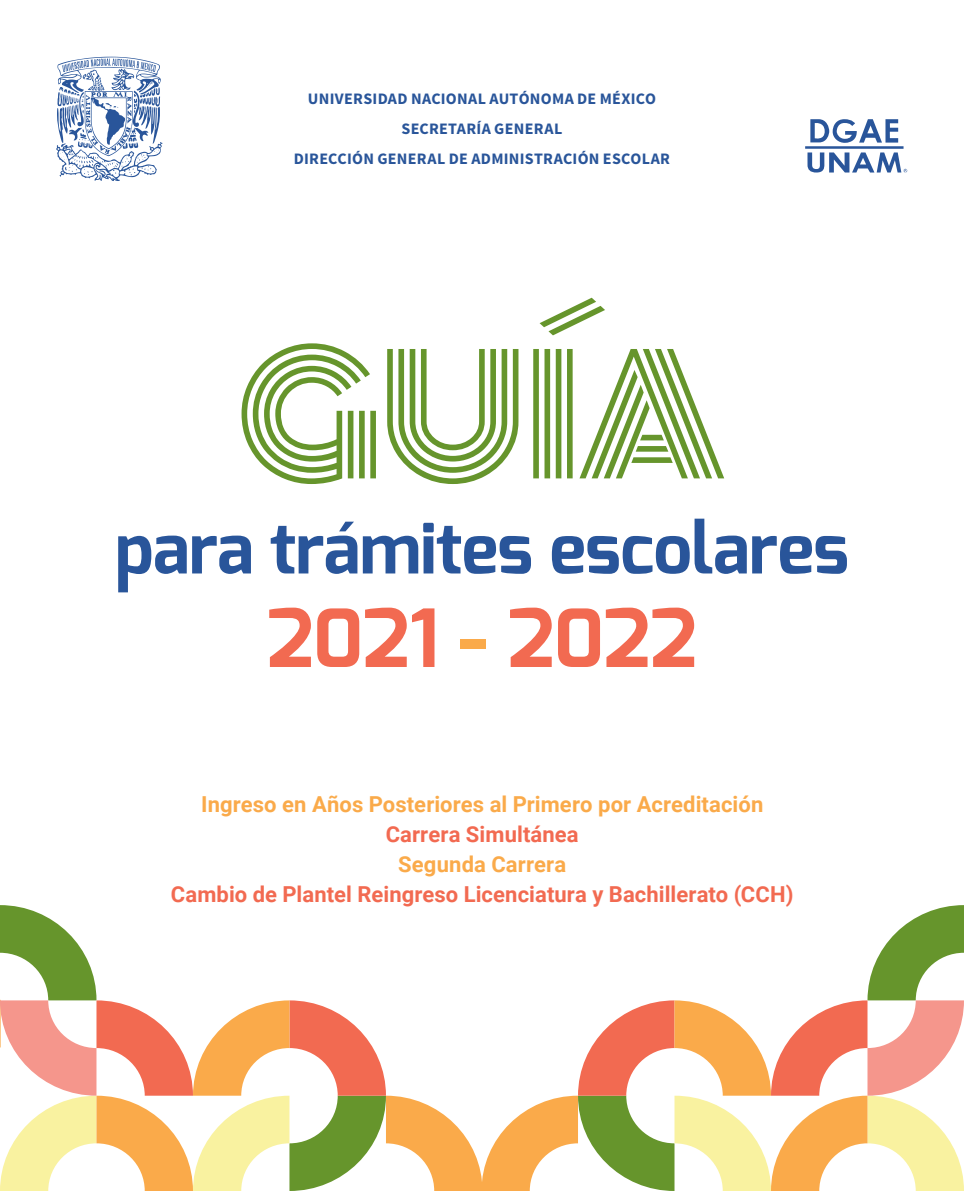
<style>
.page{position:relative;width:964px;height:1191px;background:#fff}
.page>*{position:absolute;margin:0;border:0;box-sizing:border-box;transform-origin:0 0}
.t1{font:160px "Monoton";color:#66952c}
.t2{font:700 80px "Exo";letter-spacing:-.01em;color:#f26a51}
.t3{font:700 70px "Exo";letter-spacing:-.01em;color:#29559a}
.t4{font:700 22px "Roboto";letter-spacing:.005em;color:#f26a51}
.t5{font:700 22px "Roboto";letter-spacing:.005em;color:#faaa4a}
.t6{font:700 16px/30px "Source Sans Pro";letter-spacing:.015em;color:#29559a;text-align:center}
.s1{color:#faaa4a}
</style>
<div class="page">
<svg style="left:0;top:905px;width:964px;height:286px"></svg>
<svg style="left:56px;top:57px;width:106px;height:124px"></svg>
<svg style="left:810px;top:119px;width:88px;height:24px"></svg>
<hr style="left:805px;top:146px;width:98px;height:3px;background:#29559a">
<svg style="left:807px;top:152px;width:100px;height:21px"></svg>
<p class="t6" style="left:294px;top:84px;width:378px">UNIVERSIDAD NACIONAL AUTÓNOMA DE MÉXICO<br>SECRETARÍA GENERAL<br>DIRECCIÓN GENERAL DE ADMINISTRACIÓN ESCOLAR</p>
<h1 class="t1" style="left:237px;top:293px;width:491px">GUÍA</h1>
<h3 class="t3" style="left:115px;top:503px;width:735px">para trámites escolares</h3>
<h2 class="t2" style="left:267px;top:587px;width:432px">2021 <span class="s1">-</span> 2022</h2>
<h3 class="t5" style="left:201px;top:788px;width:564px">Ingreso en Años Posteriores al Primero por Acreditación</h3>
<h3 class="t4" style="left:386px;top:818px;width:194px">Carrera Simultánea</h3>
<h3 class="t5" style="left:398px;top:848px;width:169px">Segunda Carrera</h3>
<h3 class="t4" style="left:171px;top:878px;width:624px">Cambio de Plantel Reingreso Licenciatura y Bachillerato (CCH)</h3>
</div>
